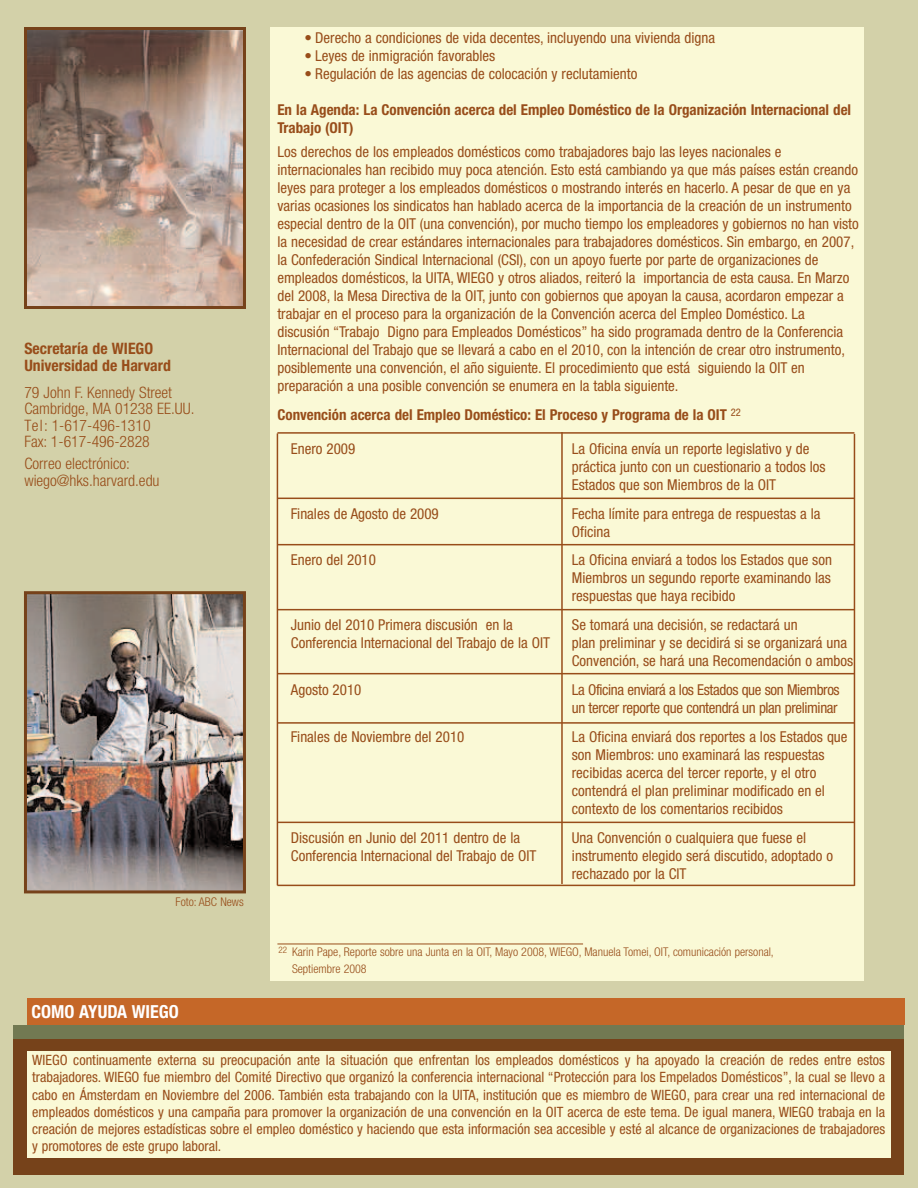
<style>
.page{position:relative;width:918px;height:1188px;background:#d3d1a9}
.page>*{position:absolute;margin:0;border:0;box-sizing:border-box;transform-origin:0 0}
.t1{font:700 condensed 18px "Helvetica Neue";color:#fff}
.t2{font:300 condensed 15.75px/16.5px "Helvetica Neue";color:#984d1a}
.t3{font:700 condensed 15.75px/16.5px "Helvetica Neue";color:#984d1a}
.t4{font:condensed 15px/18px "Helvetica Neue";color:#984d1a}
.t5{font:700 condensed 15px/18px "Helvetica Neue";color:#984d1a}
.t6{font:condensed 15px/18px "Helvetica Neue";letter-spacing:-.025em;color:#984d1a}
.t7{font:condensed 14.25px/17.2px "Helvetica Neue";color:#984d1a;text-align:justify}
.t8{font:300 condensed 12px/16.5px "Helvetica Neue";color:#984d1a}
</style>
<div class="page">
<div style="left:270px;top:27px;width:594px;height:954px;background:#faf9d6"></div>
<div style="left:14px;top:1038px;width:890px;height:136px;background:#76421a"></div>
<img style="left:28px;top:31px;width:214px;height:274px">
<div style="left:24px;top:27px;width:222px;height:282px;border:3px solid #76421a"></div>
<div style="left:14px;top:1025px;width:890px;height:14px;background:#727952"></div>
<div style="left:27px;top:998px;width:877px;height:27px;background:#c56728"></div>
<div style="left:27px;top:1052px;width:864px;height:106px;background:#faf9d6"></div>
<img style="left:28px;top:595px;width:214px;height:294px">
<div style="left:24px;top:591px;width:222px;height:302px;border:3px solid #76421a"></div>
<hr style="left:277px;top:433px;width:1px;height:452px;background:#984d1a">
<hr style="left:854px;top:434px;width:1px;height:452px;background:#984d1a">
<hr style="left:277px;top:432px;width:577px;height:2px;background:#984d1a">
<hr style="left:277px;top:498px;width:577px;height:1px;background:#984d1a">
<hr style="left:277px;top:544px;width:577px;height:1px;background:#984d1a">
<hr style="left:277px;top:609px;width:577px;height:1px;background:#984d1a">
<hr style="left:277px;top:673px;width:577px;height:1px;background:#984d1a">
<hr style="left:277px;top:722px;width:577px;height:2px;background:#984d1a">
<hr style="left:277px;top:822px;width:577px;height:1px;background:#984d1a">
<hr style="left:277px;top:885px;width:577px;height:1px;background:#984d1a">
<hr style="left:561px;top:432px;width:2px;height:452px;background:#984d1a">
<hr style="left:277px;top:944px;width:306px;height:1px;background:#984d1a">
<p class="t3" style="left:24px;top:342px;width:148px">Secretaría de WIEGO<br>Universidad de Harvard</p>
<p class="t2" style="left:24px;top:385px;width:172px">79 John F. Kennedy Street<br>Cambridge, MA 01238 EE.UU.<br>Tel: 1-617-496-1310<br>Fax: 1-617-496-2828</p>
<p class="t2" style="left:24px;top:457px;width:137px">Correo electrónico: wiego@hks.harvard.edu</p>
<p class="t8" style="left:176px;top:894px;width:70px">Foto: ABC News</p>
<p class="t4" style="left:304px;top:30px;width:412px">• Derecho a condiciones de vida decentes, incluyendo una vivienda digna</p>
<p class="t4" style="left:304px;top:48px;width:192px">• Leyes de inmigración favorables</p>
<p class="t4" style="left:304px;top:66px;width:334px">• Regulación de las agencias de colocación y reclutamiento</p>
<p class="t5" style="left:277px;top:102px;width:575px">En la Agenda: La Convención acerca del Empleo Doméstico de la Organización Internacional del<br>Trabajo (OIT)</p>
<p class="t4" style="left:277px;top:144px;width:583px">Los derechos de los empleados domésticos como trabajadores bajo las leyes nacionales e internacionales han recibido muy poca atención. Esto está cambiando ya que más países están creando leyes para proteger a los empleados domésticos o mostrando interés en hacerlo. A pesar de que en ya varias ocasiones los sindicatos han hablado acerca de la importancia de la creación de un instrumento especial dentro de la OIT (una convención), por mucho tiempo los empleadores y gobiernos no han visto la necesidad de crear estándares internacionales para trabajadores domésticos. Sin embargo, en 2007, la Confederación Sindical Internacional (CSI), con un apoyo fuerte por parte de organizaciones de empleados domésticos, la UITA, WIEGO y otros aliados, reiteró la importancia de esta causa. En Marzo del 2008, la Mesa Directiva de la OIT, junto con gobiernos que apoyan la causa, acordaron empezar a trabajar en el proceso para la organización de la Convención acerca del Empleo Doméstico. La discusión “Trabajo Digno para Empleados Domésticos” ha sido programada dentro de la Conferencia Internacional del Trabajo que se llevará a cabo en el 2010, con la intención de crear otro instrumento, posiblemente una convención, el año siguiente. El procedimiento que está siguiendo la OIT en preparación a una posible convención se enumera en la tabla siguiente.</p>
<p class="t5" style="left:277px;top:407px;width:465px">Convención acerca del Empleo Doméstico: El Proceso y Programa de la OIT <sup>22</sup></p>
<p class="t4" style="left:291px;top:441px;width:66px">Enero 2009</p>
<p class="t4" style="left:572px;top:441px;width:255px">La Oficina envía un reporte legislativo y de práctica junto con un cuestionario a todos los<br>Estados que son Miembros de la OIT</p>
<p class="t4" style="left:291px;top:506px;width:149px">Finales de Agosto de 2009</p>
<p class="t4" style="left:572px;top:506px;width:250px">Fecha límite para entrega de respuestas a la<br>Oficina</p>
<p class="t4" style="left:291px;top:552px;width:87px">Enero del 2010</p>
<p class="t4" style="left:572px;top:552px;width:262px;text-align:justify">La Oficina enviará a todos los Estados que son Miembros un segundo reporte examinando las respuestas que haya recibido</p>
<p class="t4" style="left:291px;top:617px;width:224px">Junio del 2010 Primera discusión en la</p>
<p class="t4" style="left:572px;top:617px;width:227px">Se tomará una decisión, se redactará un</p>
<p class="t4" style="left:291px;top:635px;width:261px">Conferencia Internacional del Trabajo de la OIT</p>
<p class="t4" style="left:572px;top:635px;width:283px">plan preliminar y se decidirá si se organizará una<br>Convención, se hará una Recomendación o ambos</p>
<p class="t4" style="left:291px;top:682px;width:72px">Agosto 2010</p>
<p class="t6" style="left:572px;top:682px;width:269px">La Oficina enviará a los Estados que son Miembros un tercer reporte que contendrá un plan preliminar</p>
<p class="t4" style="left:291px;top:729px;width:175px">Finales de Noviembre del 2010</p>
<p class="t4" style="left:572px;top:729px;width:277px">La Oficina enviará dos reportes a los Estados que son Miembros: uno examinará las respuestas recibidas acerca del tercer reporte, y el otro contendrá el plan preliminar modificado en el contexto de los comentarios recibidos</p>
<p class="t4" style="left:291px;top:830px;width:231px">Discusión en Junio del 2011 dentro de la</p>
<p class="t4" style="left:572px;top:830px;width:236px">Una Convención o cualquiera que fuese el</p>
<p class="t4" style="left:291px;top:848px;width:247px">Conferencia Internacional del Trabajo de OIT</p>
<p class="t4" style="left:572px;top:848px;width:263px">instrumento elegido será discutido, adoptado o rechazado por la CIT</p>
<p class="t8" style="left:292px;top:945px;width:483px;text-indent:-14px"><sup>22</sup> Karin Pape, Reporte sobre una Junta en la OIT, Mayo 2008, WIEGO, Manuela Tomei, OIT, comunicación personal,<br>Septiembre 2008</p>
<p class="t1" style="left:32px;top:1005px;width:149px">COMO AYUDA WIEGO</p>
<p class="t7" style="left:32px;top:1053px;width:855px">WIEGO continuamente externa su preocupación ante la situación que enfrentan los empleados domésticos y ha apoyado la creación de redes entre estos trabajadores. WIEGO fue miembro del Comité Directivo que organizó la conferencia internacional “Protección para los Empelados Domésticos”, la cual se llevo a cabo en Ámsterdam en Noviembre del 2006. También esta trabajando con la UITA, institución que es miembro de WIEGO, para crear una red internacional de empleados domésticos y una campaña para promover la organización de una convención en la OIT acerca de este tema. De igual manera, WIEGO trabaja en la creación de mejores estadísticas sobre el empleo doméstico y haciendo que esta información sea accesible y esté al alcance de organizaciones de trabajadores y promotores de este grupo laboral.</p>
</div>
